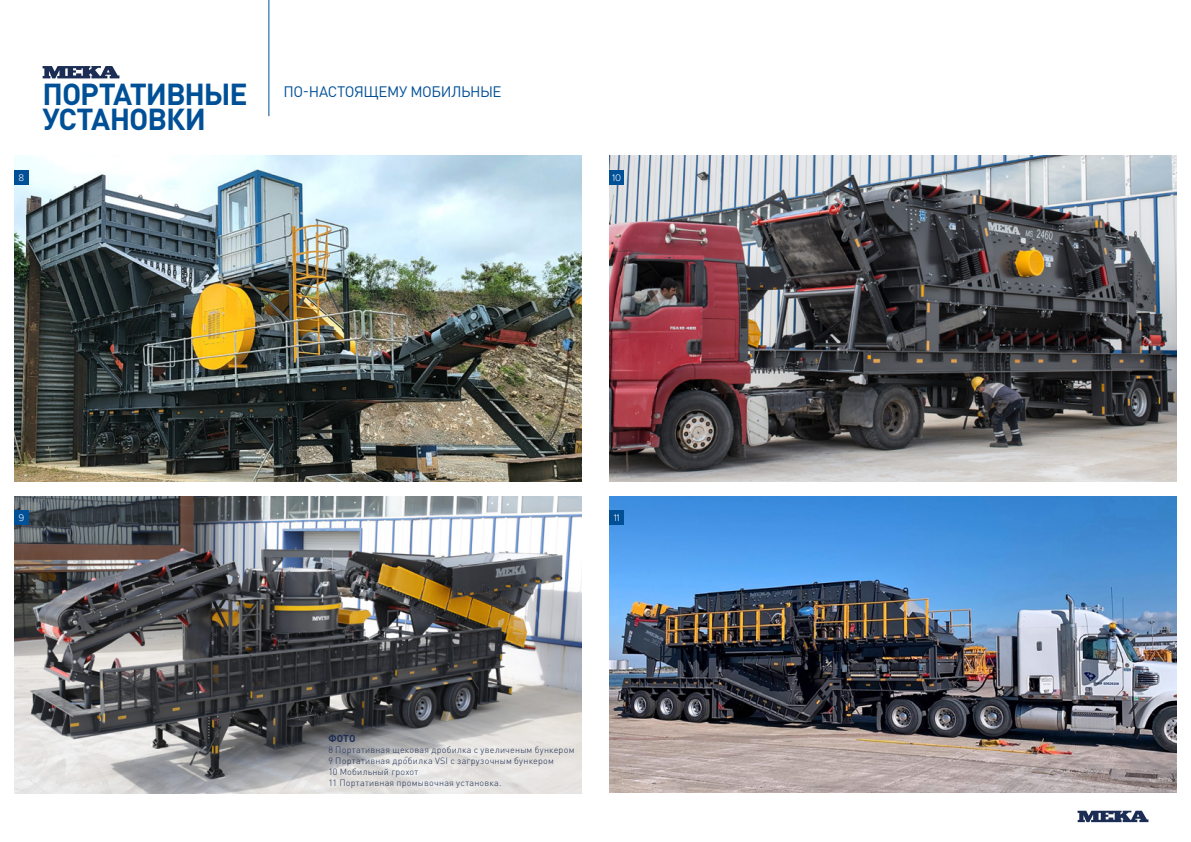
<style>
.page{position:relative;width:1191px;height:842px;background:#fff}
.page>*{position:absolute;margin:0;border:0;box-sizing:border-box;transform-origin:0 0}
.t1{font:700 30px/25px "DIN Pro";letter-spacing:-.04em;color:#005097}
.t2{font:15px "DIN Pro";letter-spacing:-.03em;color:#005097}
.t3{font:300 10px "Proxima Nova";color:#fff}
.t4{font:700 10px "DIN Pro";color:#1b2d54}
.t5{font:300 9px/11px "DIN Pro";letter-spacing:.025em;color:#1b2d54}
</style>
<div class="page">
<svg style="left:1077px;top:811px;width:71px;height:11px"></svg>
<svg style="left:42px;top:66px;width:77px;height:12px"></svg>
<hr style="left:268px;top:0;width:1px;height:116px;background:#005097">
<img style="left:14px;top:156px;width:567px;height:326px">
<img style="left:14px;top:496px;width:567px;height:298px">
<img style="left:609px;top:496px;width:567px;height:297px">
<img style="left:609px;top:156px;width:567px;height:326px">
<div style="left:14px;top:170px;width:14px;height:14px;background:#005097"></div>
<div style="left:609px;top:170px;width:15px;height:14px;background:#005097"></div>
<div style="left:14px;top:510px;width:14px;height:14px;background:#005097"></div>
<div style="left:609px;top:510px;width:15px;height:14px;background:#005097"></div>
<h1 class="t1" style="left:43px;top:81px;width:207px">ПОРТАТИВНЫЕ<br>УСТАНОВКИ</h1>
<h2 class="t2" style="left:283px;top:81px;width:219px">ПО-НАСТОЯЩЕМУ МОБИЛЬНЫЕ</h2>
<p class="t3" style="left:18px;top:172px;width:7px">8</p>
<p class="t3" style="left:612px;top:172px;width:10px">10</p>
<p class="t3" style="left:18px;top:512px;width:7px">9</p>
<p class="t3" style="left:614px;top:512px;width:7px">11</p>
<p class="t4" style="left:328px;top:731px;width:29px">ФОТО</p>
<p class="t5" style="left:328px;top:744px;width:248px">8 Портативная щековая дробилка с увеличеным бункером 9 Портативная дробилка VSI с загрузочным бункером<br>10 Мобильный грохот<br>11 Портативная промывочная установка.</p>
</div>
